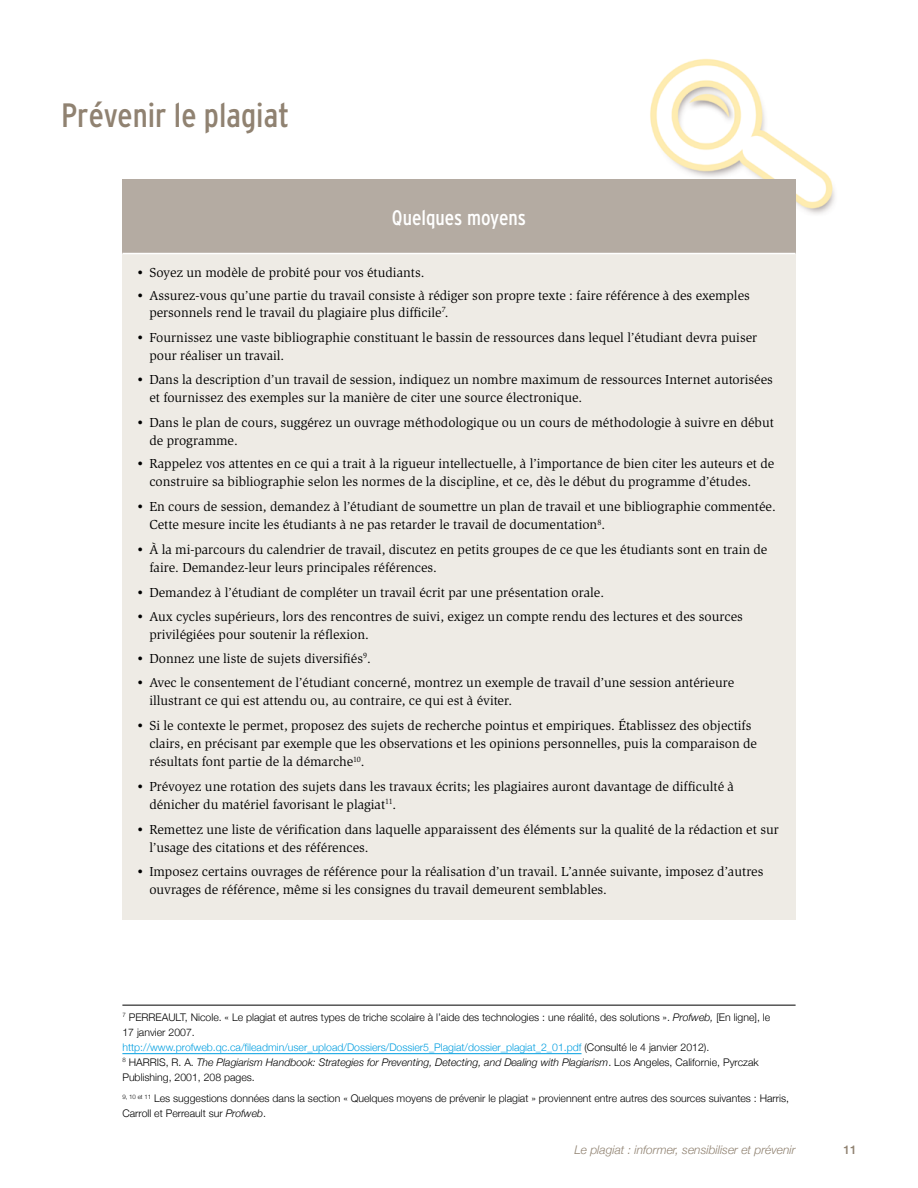
<style>
.page{position:relative;width:918px;height:1188px;background:#fff}
.page>*{position:absolute;margin:0;border:0;box-sizing:border-box;transform-origin:0 0}
.t1{font:condensed 33.75px "Interstate";color:#908271}
.t2{font:condensed 21px "Interstate";color:#fff}
.t3{font:13.5px/18px "Slimbach ITC";color:#000}
.t4{font:italic 300 12px "Helvetica Neue";color:#908271}
.t5{font:500 12px "Helvetica Neue";color:#908271}
.t6{font:300 10.5px/15px "Helvetica Neue";color:#000}
.s1{font-style:italic}
.s2{color:#009ee0}
</style>
<div class="page">
<img style="left:650px;top:59px;width:185px;height:155px">
<hr style="left:122px;top:1053px;width:460px;height:1px;background:#009ee0">
<hr style="left:122px;top:1005px;width:674px;height:1px;background:#000">
<div style="left:122px;top:179px;width:674px;height:741px;background:#eeebe5"></div>
<div style="left:122px;top:179px;width:674px;height:75px;background:#b4aba2"></div>
<hr style="left:122px;top:253px;width:674px;height:1px;background:#fff">
<h1 class="t1" style="left:61px;top:96px;width:229px">Prévenir le plagiat</h1>
<h2 class="t2" style="left:392px;top:206px;width:136px">Quelques moyens</h2>
<p class="t3" style="left:136px;top:264px;width:290px">• Soyez un modèle de probité pour vos étudiants.</p>
<p class="t3" style="left:149px;top:288px;width:602px;line-height:16.5px;text-indent:-14px">• Assurez-vous qu’une partie du travail consiste à rédiger son propre texte : faire référence à des exemples personnels rend le travail du plagiaire plus difficile<sup>7</sup>.</p>
<p class="t3" style="left:149px;top:328px;width:609px;text-indent:-14px">• Fournissez une vaste bibliographie constituant le bassin de ressources dans lequel l’étudiant devra puiser pour réaliser un travail.</p>
<p class="t3" style="left:149px;top:371px;width:625px;text-indent:-14px">• Dans la description d’un travail de session, indiquez un nombre maximum de ressources Internet autorisées et fournissez des exemples sur la manière de citer une source électronique.</p>
<p class="t3" style="left:149px;top:414px;width:626px;text-indent:-14px">• Dans le plan de cours, suggérez un ouvrage méthodologique ou un cours de méthodologie à suivre en début de programme.</p>
<p class="t3" style="left:149px;top:455px;width:626px;text-indent:-14px">• Rappelez vos attentes en ce qui a trait à la rigueur intellectuelle, à l’importance de bien citer les auteurs et de construire sa bibliographie selon les normes de la discipline, et ce, dès le début du programme d’études.</p>
<p class="t3" style="left:149px;top:498px;width:628px;text-indent:-14px">• En cours de session, demandez à l’étudiant de soumettre un plan de travail et une bibliographie commentée.<br>Cette mesure incite les étudiants à ne pas retarder le travail de documentation<sup>8</sup>.</p>
<p class="t3" style="left:149px;top:541px;width:620px;text-indent:-14px">• À la mi-parcours du calendrier de travail, discutez en petits groupes de ce que les étudiants sont en train de faire. Demandez-leur leurs principales références.</p>
<p class="t3" style="left:136px;top:583px;width:470px">• Demandez à l’étudiant de compléter un travail écrit par une présentation orale.</p>
<p class="t3" style="left:149px;top:608px;width:595px;text-indent:-14px">• Aux cycles supérieurs, lors des rencontres de suivi, exigez un compte rendu des lectures et des sources privilégiées pour soutenir la réflexion.</p>
<p class="t3" style="left:136px;top:649px;width:236px">• Donnez une liste de sujets diversifiés<sup>9</sup>.</p>
<p class="t3" style="left:149px;top:674px;width:586px;text-indent:-14px">• Avec le consentement de l’étudiant concerné, montrez un exemple de travail d’une session antérieure illustrant ce qui est attendu ou, au contraire, ce qui est à éviter.</p>
<p class="t3" style="left:149px;top:717px;width:609px;text-indent:-14px">• Si le contexte le permet, proposez des sujets de recherche pointus et empiriques. Établissez des objectifs clairs, en précisant par exemple que les observations et les opinions personnelles, puis la comparaison de résultats font partie de la démarche<sup>10</sup>.</p>
<p class="t3" style="left:149px;top:778px;width:586px;text-indent:-14px">• Prévoyez une rotation des sujets dans les travaux écrits; les plagiaires auront davantage de difficulté à dénicher du matériel favorisant le plagiat<sup>11</sup>.</p>
<p class="t3" style="left:149px;top:820px;width:631px;text-indent:-14px">• Remettez une liste de vérification dans laquelle apparaissent des éléments sur la qualité de la rédaction et sur l’usage des citations et des références.</p>
<p class="t3" style="left:149px;top:863px;width:616px;text-indent:-14px">• Imposez certains ouvrages de référence pour la réalisation d’un travail. L’année suivante, imposez d’autres ouvrages de référence, même si les consignes du travail demeurent semblables.</p>
<p class="t6" style="left:122px;top:1009px;width:649px"><sup>7</sup> PERREAULT, Nicole. « Le plagiat et autres types de triche scolaire à l’aide des technologies : une réalité, des solutions ». <span class="s1">Profweb,</span> [En ligne], le 17 janvier 2007.<br><span class="s2">http://www.profweb.qc.ca/fileadmin/user_upload/Dossiers/Dossier5_Plagiat/dossier_plagiat_2_01.pdf</span> (Consulté le 4 janvier 2012).<br><sup>8</sup> HARRIS, R. A. <span class="s1">The Plagiarism Handbook: Strategies for Preventing, Detecting, and Dealing with Plagiarism</span>. Los Angeles, Californie, Pyrczak Publishing, 2001, 208 pages.</p>
<p class="t6" style="left:122px;top:1091px;width:668px"><sup>9,</sup> <sup>10</sup> <sup>et</sup> <sup>11</sup> Les suggestions données dans la section « Quelques moyens de prévenir le plagiat » proviennent entre autres des sources suivantes : Harris,<br>Carroll et Perreault sur <span class="s1">Profweb</span>.</p>
<p class="t4" style="left:574px;top:1143px;width:223px">Le plagiat : informer, sensibiliser et prévenir</p>
<p class="t5" style="left:843px;top:1143px;width:15px">11</p>
</div>
